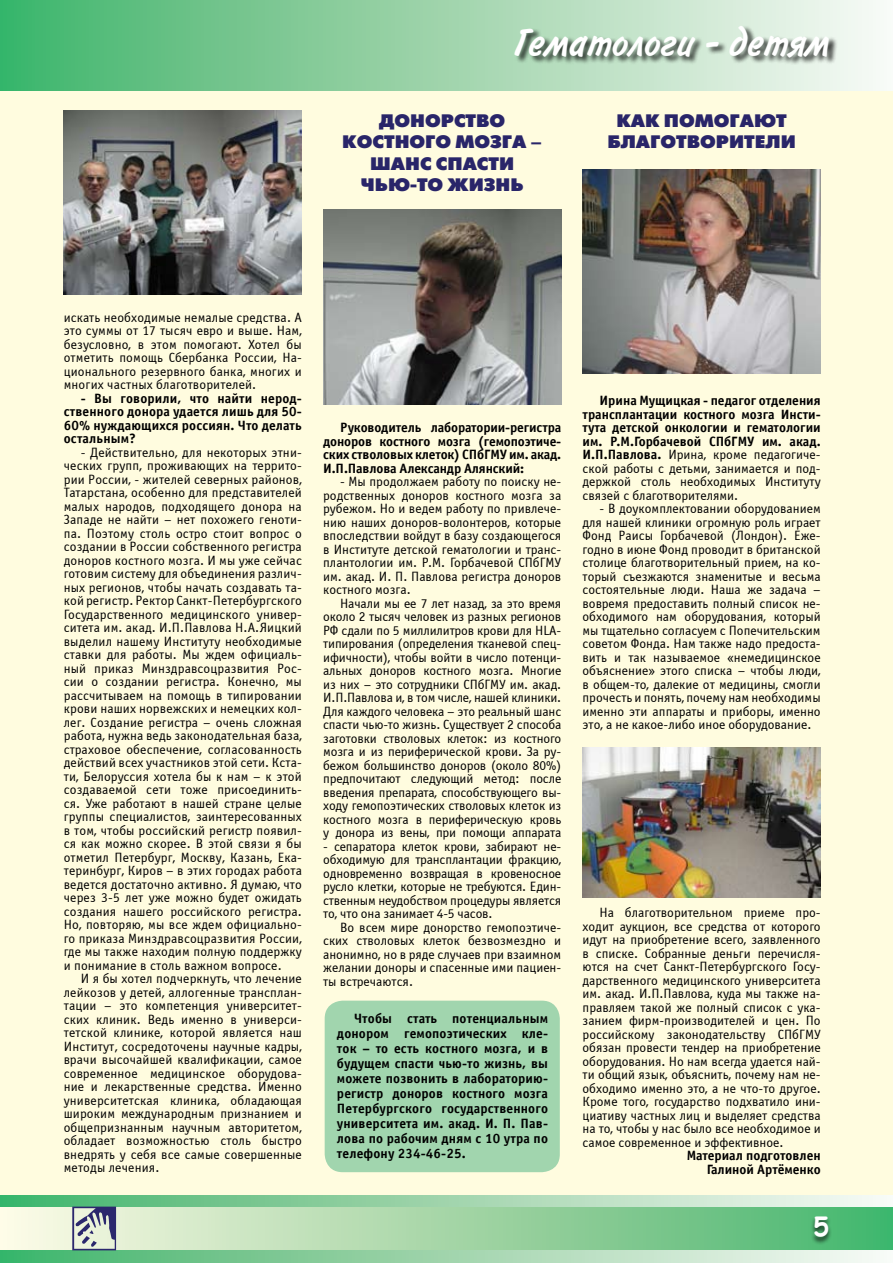
<style>
.page{position:relative;width:893px;height:1263px;background:#fffcdf}
.page>*{position:absolute;margin:0;border:0;box-sizing:border-box;transform-origin:0 0}
.t1{font:39px "Inform C";color:#fff}
.t2{font:700 25.5px "Comic Sans MS";color:#fff}
.t3{font:18px/21.6px "Futuris XC";color:#292569;text-align:center}
.t4{font:13.5px/13.5px "Officina Sans C";color:#000;text-align:justify}
.t5{font:700 13.5px/13.5px "Officina Sans C";color:#000;text-align:justify}
.s1{font-weight:400}
</style>
<div class="page">
<div style="left:0;top:1195px;width:893px;height:68px;background:linear-gradient(to right,#41b369,#fbf9f4)"></div>
<div style="left:0;top:0;width:893px;height:91px;background:linear-gradient(to right,#41b369,#fbf9f4)"></div>
<div style="left:0;top:1207px;width:893px;height:43px;background:linear-gradient(to right,#fff9e5,#46b46b)"></div>
<svg style="left:72px;top:1206px;width:44px;height:44px;background:#9ca2ad"></svg>
<div style="left:810px;top:1216px;width:83px;height:47px;background:#000;opacity:.75"></div>
<div style="left:515px;top:25px;width:378px;height:73px;background:#000;opacity:.75"></div>
<img style="left:64px;top:111px;width:238px;height:184px">
<img style="left:583px;top:169px;width:238px;height:205px">
<img style="left:323px;top:210px;width:238px;height:195px">
<div style="left:325px;top:1001px;width:235px;height:171px;background:#a1d5ae;border-radius:18px"></div>
<img style="left:583px;top:747px;width:238px;height:150px">
<h1 class="t1" style="left:514px;top:20px;width:317px">Гематологи - детям</h1>
<h3 class="t3" style="left:342px;top:110px;width:201px">Донорство костного мозга – шанс спасти чью-то жизнь</h3>
<h3 class="t3" style="left:607px;top:110px;width:190px">Как помогают благотворители</h3>
<p class="t4" style="left:64px;top:311px;width:240px">искать необходимые немалые средства. А это суммы от 17 тысяч евро и выше. Нам, безусловно, в этом помогают. Хотел бы отметить помощь Сбербанка России, На&shy;ционального резервного банка, многих и многих частных благотворителей.</p>
<p class="t5" style="left:64px;top:392px;width:240px;text-indent:17px">- Вы говорили, что найти нерод&shy;ственного донора удается лишь для 50- 60% нуждающихся россиян. Что делать остальным?</p>
<p class="t4" style="left:64px;top:446px;width:240px;text-indent:17px">- Действительно, для некоторых этни&shy;ческих групп, проживающих на террито&shy;рии России, - жителей северных районов, Татарстана, особенно для представителей малых народов, подходящего донора на Западе не найти – нет похожего геноти&shy;па. Поэтому столь остро стоит вопрос о создании в России собственного регистра доноров костного мозга. И мы уже сейчас готовим систему для объединения различ&shy;ных регионов, чтобы начать создавать та&shy;кой регистр. Ректор Санкт-Петербургского Государственного медицинского универ&shy;ситета им. акад. И.П.Павлова Н.А.Яицкий выделил нашему Институту необходимые ставки для работы. Мы ждем официаль&shy;ный приказ Минздравсоцразвития Рос&shy;сии о создании регистра. Конечно, мы рассчитываем на помощь в типировании крови наших норвежских и немецких кол&shy;лег. Создание регистра – очень сложная работа, нужна ведь законодательная база, страховое обеспечение, согласованность действий всех участников этой сети. Кста&shy;ти, Белоруссия хотела бы к нам – к этой создаваемой сети тоже присоединить&shy;ся. Уже работают в нашей стране целые группы специалистов, заинтересованных в том, чтобы российский регистр появил&shy;ся как можно скорее. В этой связи я бы отметил Петербург, Москву, Казань, Ека&shy;теринбург, Киров – в этих городах работа ведется достаточно активно. Я думаю, что через 3-5 лет уже можно будет ожидать создания нашего российского регистра.<br>Но, повторяю, мы все ждем официально&shy;го приказа Минздравсоцразвития России, где мы также находим полную поддержку и понимание в столь важном вопросе.</p>
<p class="t4" style="left:64px;top:972px;width:240px;text-indent:17px">И я бы хотел подчеркнуть, что лечение лейкозов у детей, аллогенные трансплан&shy;тации – это компетенция университет&shy;ских клиник. Ведь именно в универси&shy;тетской клинике, которой является наш Институт, сосредоточены научные кадры, врачи высочайшей квалификации, самое современное медицинское оборудова&shy;ние и лекарственные средства. Именно университетская клиника, обладающая широким международным признанием и общепризнанным научным авторитетом, обладает возможностью столь быстро внедрять у себя все самые совершенные методы лечения.</p>
<p class="t5" style="left:323px;top:421px;width:240px;text-indent:17px">Руководитель лаборатории-регистра доноров костного мозга (гемопоэтиче&shy;ских стволовых клеток) СП бГМУ им. акад.<br>И .П .Павлова Александр Алянский:</p>
<p class="t4" style="left:323px;top:475px;width:240px;text-indent:17px">- Мы продолжаем работу по поиску не&shy;родственных доноров костного мозга за рубежом. Но и ведем работу по привлече&shy;нию наших доноров-волонтеров, которые впоследствии войдут в базу создающегося в Институте детской гематологии и транс&shy;плантологии им. Р.М. Горбачевой СПбГМУ им. акад. И. П. Павлова регистра доноров костного мозга.</p>
<p class="t4" style="left:323px;top:596px;width:240px;text-indent:17px">Начали мы ее 7 лет назад, за это время около 2 тысяч человек из разных регионов РФ сдали по 5 миллилитров крови для HLA&shy;типирования (определения тканевой спец&shy;ифичности), чтобы войти в число потенци&shy;альных доноров костного мозга. Многие из них – это сотрудники СПбГМУ им. акад.<br>И.П.Павлова и, в том числе, нашей клиники.<br>Для каждого человека – это реальный шанс спасти чью-то жизнь. Существует 2 способа заготовки стволовых клеток: из костного мозга и из периферической крови. За ру&shy;бежом большинство доноров (около 80%) предпочитают следующий метод: после введения препарата, способствующего вы&shy;ходу гемопоэтических стволовых клеток из костного мозга в периферическую кровь у донора из вены, при помощи аппарата</p>
<p class="t4" style="left:323px;top:839px;width:240px">- сепаратора клеток крови, забирают не&shy;обходимую для трансплантации фракцию, одновременно возвращая в кровеносное русло клетки, которые не требуются. Един&shy;ственным неудобством процедуры является то, что она занимает 4-5 часов.</p>
<p class="t4" style="left:323px;top:920px;width:240px;text-indent:17px">Во всем мире донорство гемопоэтиче&shy;ских стволовых клеток безвозмездно и анонимно, но в ряде случаев при взаимном желании доноры и спасенные ими пациен&shy;ты встречаются.</p>
<p class="t5" style="left:337px;top:1011px;width:213px;line-height:15px;text-indent:17px">Чтобы стать потенциальным донором гемопоэтических кле&shy;ток – то есть костного мозга, и в будущем спасти чью-то жизнь, вы можете позвонить в лабораторию&shy;регистр доноров костного мозга П етербургского государственного университета им. акад. И . П . Пав&shy;лова по рабочим дням с 10 утра по телефону 234-46-25.</p>
<p class="t5" style="left:583px;top:394px;width:240px;text-indent:17px">И рина Мущицкая - педагог отделения трансплантации костного мозга И нсти&shy;тута детской онкологии и гематологии им. Р.М.Горбачевой СПбГМУ им. акад.<br>И.П.Павлова. <span class="s1">Ирина, кроме педагогиче&shy;ской работы с детьми, занимается и под&shy;держкой столь необходимых Институту связей с благотворителями.</span></p>
<p class="t4" style="left:583px;top:502px;width:240px;text-indent:17px">- В доукомплектовании оборудованием для нашей клиники огромную роль играет Фонд Раисы Горбачевой (Лондон). Еже&shy;годно в июне Фонд проводит в британской столице благотворительный прием, на ко&shy;торый съезжаются знаменитые и весьма состоятельные люди. Наша же задача – вовремя предоставить полный список не&shy;обходимого нам оборудования, который мы тщательно согласуем с Попечительским советом Фонда. Нам также надо предоста&shy;вить и так называемое «немедицинское объяснение» этого списка – чтобы люди, в общем-то, далекие от медицины, смогли прочесть и понять, почему нам необходимы именно эти аппараты и приборы, именно это, а не какое-либо иное оборудование.</p>
<p class="t4" style="left:583px;top:906px;width:240px;text-indent:17px">На благотворительном приеме про&shy;ходит аукцион, все средства от которого идут на приобретение всего, заявленного в списке. Собранные деньги перечисля&shy;ются на счет Санкт-Петербургского Госу&shy;дарственного медицинского университета им. акад. И.П.Павлова, куда мы также на&shy;правляем такой же полный список с ука&shy;занием фирм-производителей и цен. По российскому законодательству СПбГМУ обязан провести тендер на приобретение оборудования. Но нам всегда удается най&shy;ти общий язык, объяснить, почему нам не&shy;обходимо именно это, а не что-то другое.<br>Кроме того, государство подхватило ини&shy;циативу частных лиц и выделяет средства на то, чтобы у нас было все необходимое и самое современное и эффективное.</p>
<p class="t5" style="left:687px;top:1149px;width:136px;text-align:right">Материал подготовлен<br>Галиной Артёменко</p>
<h2 class="t2" style="left:814px;top:1207px;width:17px">5</h2>
</div>
